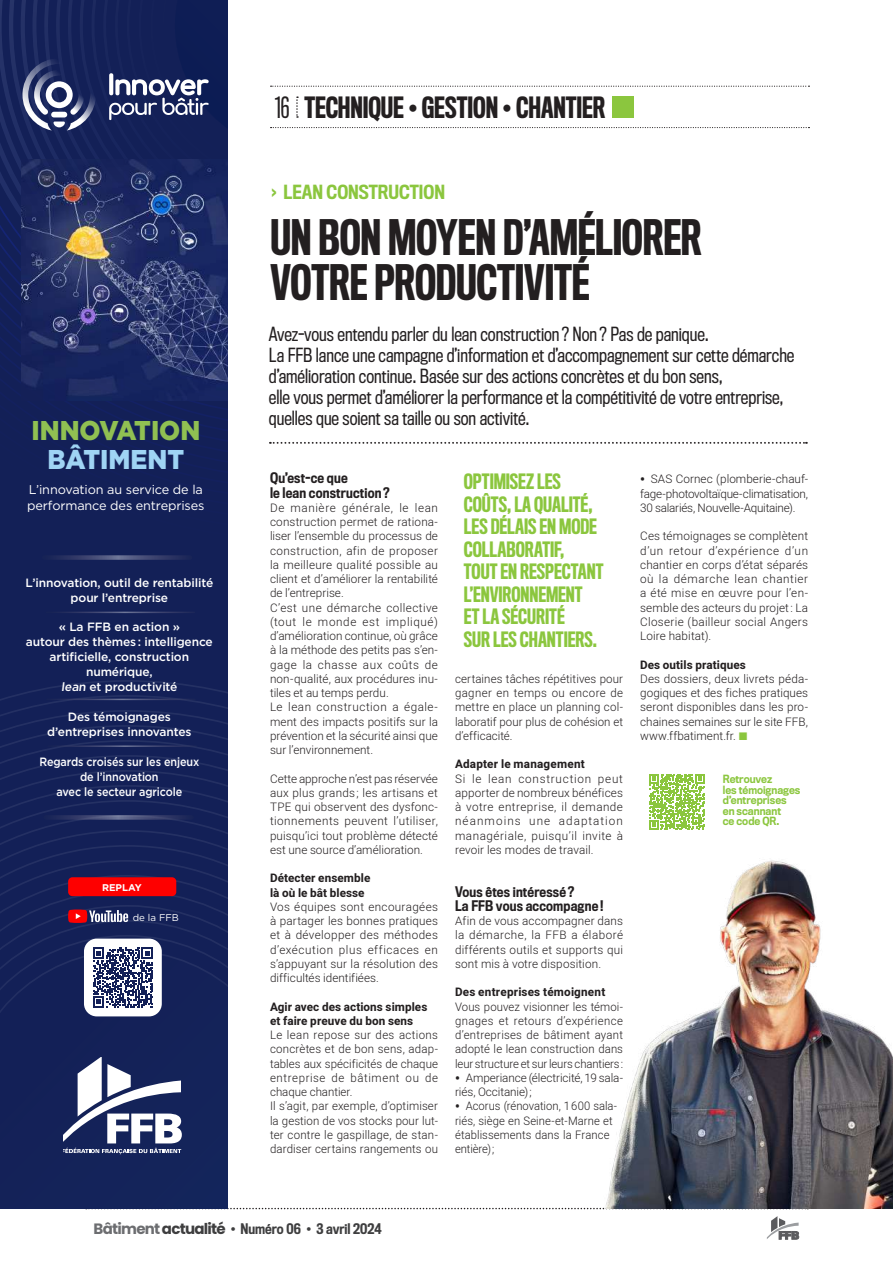
<style>
.page{position:relative;width:893px;height:1263px;background:#fff}
.page>*{position:absolute;margin:0;border:0;box-sizing:border-box;transform-origin:0 0}
.t1{font:500 45px/45px "Titling Gothic FB Comp";letter-spacing:-.005em;color:#231f20}
.t2{font:900 27.15px "Gotham";color:#90c052;scale:.93 1}
.t3{font:900 27.15px "Gotham";color:#9fd4f4;scale:.93 1}
.t4{font:500 27px "Titling Gothic FB Comp";letter-spacing:-.005em;color:#231f20}
.t5{font:500 19.5px/22.5px "Titling Gothic FB Comp";color:#8bc63e}
.t6{font:18px/21px "Titling Gothic FB Cond";color:#231f20}
.t7{font:500 18px "Titling Gothic FB Cond";color:#8bc63e}
.t8{font:500 13.5px/14.2px "Titling Gothic FB Cond";letter-spacing:.015em;color:#231f20}
.t9{font:500 13.5px "Titling Gothic FB Cond";color:#3e3e3f}
.t10{font:12.75px/15.9px "Gotham";letter-spacing:-.01em;color:#fff}
.t11{font:500 12px/15px "Gotham";letter-spacing:-.01em;color:#fff;text-align:center}
.t12{font:500 12px/15px "Gotham";letter-spacing:-.01em;color:#fff;text-align:center;scale:.9 1}
.t13{font:300 11.7px/14.2px "Heebo";letter-spacing:.01em;color:#231f20;text-align:justify}
.t14{font:700 11.7px/14.2px "Heebo";letter-spacing:.01em;color:#231f20}
.t15{font:300 11.7px/14.2px "Heebo";letter-spacing:.01em;color:#231f20;scale:.96 1}
.t16{font:300 11.7px/14.2px "Heebo";letter-spacing:-.01em;color:#231f20}
.t17{font:500 10.5px/10.5px "Titling Gothic FB Narrow";color:#8bc63e;scale:.95 1}
.t18{font:9.75px "Gotham";color:#fff}
.t19{font:700 9.75px "Gotham";color:#fff}
.s1{font-weight:400}
.s2{font-weight:700;font-size:13.5px}
.s3{font-family:"Poppins";font-weight:700;font-size:15px;color:#6c6d70}
.s4{font-family:"Poppins";font-weight:700;font-size:15px}
.s5{font-family:"Poppins";font-weight:400;font-size:15px}
</style>
<div class="page">
<svg style="left:227px;top:1208px;width:251px;height:1px"></svg>
<svg style="left:767px;top:1216px;width:32px;height:23px"></svg>
<svg style="left:271px;top:127px;width:538px;height:1px"></svg>
<svg style="left:271px;top:86px;width:538px;height:1px"></svg>
<svg style="left:296px;top:96px;width:2px;height:22px"></svg>
<div style="left:612px;top:96px;width:21px;height:22px;background:#8bc63e"></div>
<svg style="left:270px;top:442px;width:537px;height:2px"></svg>
<div style="left:0;top:0;width:227px;height:1209px;background:#132057"></div>
<svg style="left:0;top:680px;width:227px;height:475px"></svg>
<svg style="left:0;top:0;width:22px;height:366px"></svg>
<img style="left:22px;top:260px;width:205px;height:140px">
<div style="left:84px;top:938px;width:78px;height:78px;background:#fff;border-radius:13px"></div>
<svg style="left:93px;top:947px;width:60px;height:60px"></svg>
<svg style="left:64px;top:1057px;width:118px;height:97px"></svg>
<svg style="left:54px;top:555px;width:132px;height:5px"></svg>
<svg style="left:46px;top:815px;width:146px;height:5px"></svg>
<hr style="left:48px;top:745px;width:148px;height:2px;background:#fff">
<hr style="left:46px;top:612px;width:149px;height:1px;background:#fff">
<hr style="left:47px;top:699px;width:148px;height:1px;background:#fff">
<svg style="left:22px;top:0;width:205px;height:260px"></svg>
<div style="left:68px;top:877px;width:108px;height:19px;background:#fe0000;border-radius:4px"></div>
<svg style="left:68px;top:909px;width:60px;height:14px"></svg>
<img style="left:479px;top:860px;width:414px;height:349px">
<svg style="left:649px;top:774px;width:56px;height:55px"></svg>
<h3 class="t4" style="left:275px;top:92px;width:332px"><span class="s1">16</span> TECHNIQUE • GESTION • CHANTIER</h3>
<h3 class="t7" style="left:272px;top:182px;width:175px">› LEAN CONSTRUCTION</h3>
<h2 class="t2" style="left:31px;top:412px;width:183px">INNOVATION</h2>
<h2 class="t3" style="left:47px;top:441px;width:149px">BÂTIMENT</h2>
<p class="t10" style="left:27px;top:481px;width:179px">L’innovation au service de la performance des entreprises</p>
<p class="t11" style="left:26px;top:575px;width:189px">L’innovation, outil de rentabilité pour l’entreprise</p>
<p class="t11" style="left:26px;top:619px;width:188px">« La FFB en action »<br>autour des thèmes : intelligence artificielle, construction numérique,<br>lean et productivité</p>
<p class="t11" style="left:47px;top:709px;width:146px">Des témoignages d’entreprises innovantes</p>
<p class="t12" style="left:39px;top:754px;width:179px">Regards croisés sur les enjeux de l’innovation<br>avec le secteur agricole</p>
<p class="t19" style="left:102px;top:881px;width:41px">REPLAY</p>
<p class="t18" style="left:133px;top:911px;width:48px">de la FFB</p>
<h1 class="t1" style="left:271px;top:217px;width:433px">UN BON MOYEN D’AMÉLIORER<br>VOTRE PRODUCTIVITÉ</h1>
<p class="t6" style="left:269px;top:324px;width:527px">Avez-vous entendu parler du lean construction ? Non ? Pas de panique.<br>La FFB lance une campagne d’information et d’accompagnement sur cette démarche d’amélioration continue. Basée sur des actions concrètes et du bon sens,<br>elle vous permet d’améliorer la performance et la compétitivité de votre entreprise, quelles que soient sa taille ou son activité.</p>
<p class="t8" style="left:270px;top:471px;width:121px">Qu’est-ce que<br>le lean construction?</p>
<p class="t13" style="left:270px;top:500px;width:169px;text-align:left">De manière générale, le lean construction permet de rationa&shy;liser l’ensemble du processus de construction, afin de proposer la meilleure qualité possible au client et d’améliorer la rentabilité de l’entreprise.<br>C’est une démarche collective (tout le monde est impliqué) d’amélioration continue, où grâce à la méthode des petits pas s’en&shy;gage la chasse aux coûts de non-qualité, aux procédures inu&shy;tiles et au temps perdu.<br>Le lean construction a égale&shy;ment des impacts positifs sur la prévention et la sécurité ainsi que sur l’environnement.</p>
<p class="t13" style="left:270px;top:771px;width:169px">Cette approche n’est pas réservée aux plus grands ; les artisans et TPE qui observent des dysfonc&shy;tionnements peuvent l’utiliser, puisqu’ici tout problème détecté est une source d’amélioration.</p>
<p class="t14" style="left:270px;top:871px;width:102px">Détecter ensemble là où le bât blesse</p>
<p class="t13" style="left:270px;top:899px;width:169px">Vos équipes sont encouragées à partager les bonnes pratiques et à développer des méthodes d’exécution plus efficaces en s’appuyant sur la résolution des difficultés identifiées.</p>
<p class="t14" style="left:270px;top:1000px;width:159px">Agir avec des actions simples et faire preuve du bon sens</p>
<p class="t13" style="left:270px;top:1028px;width:169px;text-align:left">Le lean repose sur des actions concrètes et de bon sens, adap&shy;tables aux spécificités de chaque entreprise de bâtiment ou de chaque chantier.<br>Il s’agit, par exemple, d’optimiser la gestion de vos stocks pour lut&shy;ter contre le gaspillage, de stan&shy;dardiser certains rangements ou</p>
<h3 class="t5" style="left:464px;top:471px;width:141px">OPTIMISEZ LES<br>COÛTS, LA QUALITÉ,<br>LES DÉLAIS EN MODE<br>COLLABORATIF,<br>TOUT EN RESPECTANT<br>L’ENVIRONNEMENT<br>ET LA SÉCURITÉ<br>SUR LES CHANTIERS.</h3>
<p class="t13" style="left:640px;top:472px;width:169px"><span class="s2">•</span> SAS Cornec (plomberie-chauf&shy;fage-photovoltaïque-climatisation, 30 salariés, Nouvelle-Aquitaine).</p>
<p class="t13" style="left:640px;top:529px;width:169px">Ces témoignages se complètent d’un retour d’expérience d’un chantier en corps d’état séparés où la démarche lean chantier a été mise en œuvre pour l’en&shy;semble des acteurs du projet: La Closerie (bailleur social Angers Loire habitat).</p>
<p class="t14" style="left:640px;top:658px;width:107px">Des outils pratiques</p>
<p class="t13" style="left:640px;top:671px;width:169px">Des dossiers, deux livrets péda&shy;gogiques et des fiches pratiques seront disponibles dans les pro&shy;chaines semaines sur le site FFB, www.ffbatiment.fr.</p>
<p class="t13" style="left:455px;top:671px;width:169px">certaines tâches répétitives pour gagner en temps ou encore de mettre en place un planning col&shy;laboratif pour plus de cohésion et d’efficacité.</p>
<p class="t14" style="left:455px;top:757px;width:131px">Adapter le management</p>
<p class="t13" style="left:455px;top:771px;width:169px">Si le lean construction peut apporter de nombreux bénéfices à votre entreprise, il demande néanmoins une adaptation managériale, puisqu’il invite à revoir les modes de travail.</p>
<p class="t8" style="left:455px;top:885px;width:150px">Vous êtes intéressé ?<br>La FFB vous accompagne !</p>
<p class="t13" style="left:455px;top:914px;width:169px">Afin de vous accompagner dans la démarche, la FFB a élaboré différents outils et supports qui sont mis à votre disposition.</p>
<p class="t14" style="left:455px;top:985px;width:152px">Des entreprises témoignent</p>
<p class="t13" style="left:455px;top:999px;width:169px">Vous pouvez visionner les témoi&shy;gnages et retours d’expérience d’entreprises de bâtiment ayant adopté le lean construction dans leur structure et sur leurs chantiers:</p>
<p class="t16" style="left:455px;top:1070px;width:169px"><span class="s2">•</span> Amperiance (électricité, 19 sala&shy;riés, Occitanie);</p>
<p class="t15" style="left:455px;top:1099px;width:170px"><span class="s2">•</span> Acorus (rénovation, 1600 sala&shy;riés, siège en Seine-et-Marne et établissements dans la France entière);</p>
<p class="t17" style="left:723px;top:774px;width:83px">Retrouvez<br>les témoignages d’entreprises en scannant<br>ce code QR.</p>
<p class="t9" style="left:94px;top:1220px;width:289px"><span class="s3">Bâtiment</span> <span class="s4">actualité</span> <span class="s5">•</span> Numéro 06 <span class="s5">•</span> 3 avril 2024</p>
</div>
